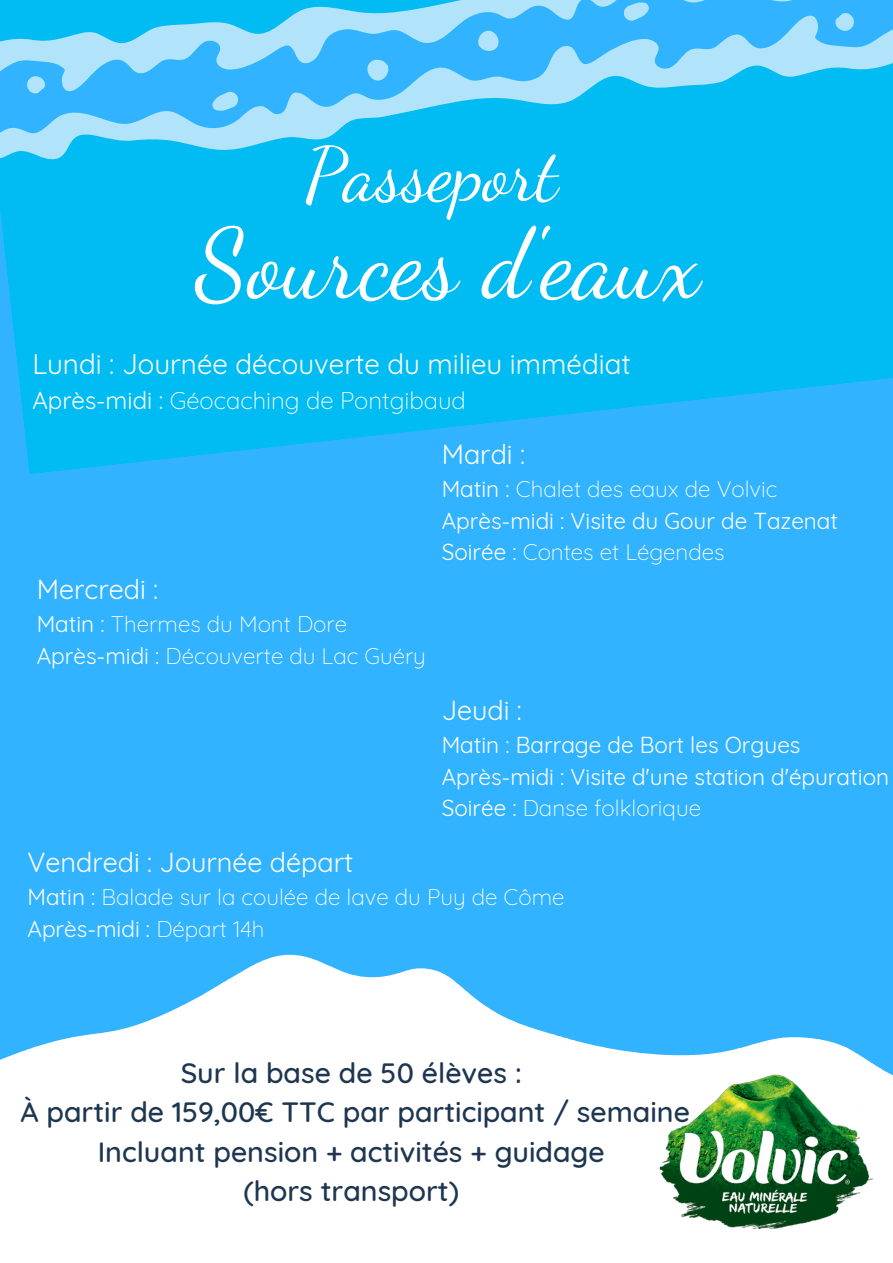
<style>
.page{position:relative;width:893px;height:1263px;background:#31b3ff}
.page>*{position:absolute;margin:0;border:0;box-sizing:border-box;transform-origin:0 0}
.t1{font:97.57px "Dancing Script";color:#fff}
.t2{font:75px "Dancing Script";color:#fff}
.t3{font:500 28.5px/39.4px "Quicksand";color:#1e3650;text-align:center}
.t4{font:27.75px "Quicksand";color:#fff}
.t5{font:27px "Quicksand";color:#fff}
.t6{font:300 24px "Quicksand";color:#fff}
.t7{font:22.5px/31.5px "Quicksand";color:#fff}
.t8{font:300 22.5px/31.5px "Quicksand";color:#fff}
.s1{font-weight:400}
.s2{font-weight:300}
</style>
<div class="page">
<svg style="left:0;top:955px;width:591px;height:206px;fill:#fff"></svg>
<div style="left:0;top:1161px;width:893px;height:102px;background:#fff"></div>
<svg style="left:0;top:179px;width:893px;height:295px;fill:#00bcf2"></svg>
<svg style="left:0;top:29px;width:893px;height:150px;background:#1ec1f3"></svg>
<svg style="left:0;top:0;width:866px;height:108px"></svg>
<svg style="left:26px;top:74px;width:24px;height:21px"></svg>
<img style="left:591px;top:1037px;width:302px;height:193px">
<h2 class="t2" style="left:304px;top:130px;width:255px">Passeport</h2>
<h1 class="t1" style="left:195px;top:206px;width:506px">Sources d'eaux</h1>
<p class="t4" style="left:32px;top:346px;width:600px">Lundi : Journée découverte du milieu immédiat</p>
<p class="t6" style="left:32px;top:385px;width:435px"><span class="s1">Après-midi :</span> Géocaching de Pontgibaud</p>
<p class="t5" style="left:442px;top:437px;width:85px">Mardi :</p>
<p class="t7" style="left:442px;top:473px;width:398px">Matin : <span class="s2">Chalet des eaux de Volvic<br></span>Après-midi : Visite du Gour de Tazenat<br>Soirée : <span class="s2">Contes et Légendes</span></p>
<p class="t5" style="left:37px;top:572px;width:123px">Mercredi :</p>
<p class="t8" style="left:37px;top:608px;width:391px"><span class="s1">Matin :</span> Thermes du Mont Dore<br><span class="s1">Après-midi :</span> Découverte du Lac Guéry</p>
<p class="t5" style="left:442px;top:693px;width:82px">Jeudi :</p>
<p class="t7" style="left:442px;top:729px;width:449px">Matin : Barrage de Bort les Orgues<br>Après-midi : Visite d'une station d'épuration<br>Soirée : <span class="s2">Danse folklorique</span></p>
<p class="t5" style="left:27px;top:845px;width:327px">Vendredi : Journée départ</p>
<p class="t8" style="left:27px;top:881px;width:538px"><span class="s1">Matin :</span> Balade sur la coulée de lave du Puy de Côme<br><span class="s1">Après-midi :</span> Départ 14h</p>
<p class="t3" style="left:20px;top:1052px;width:671px">Sur la base de 50 élèves :<br>À partir de 159,00€ TTC par participant / semaine<br>Incluant pension + activités + guidage<br>(hors transport)</p>
</div>
